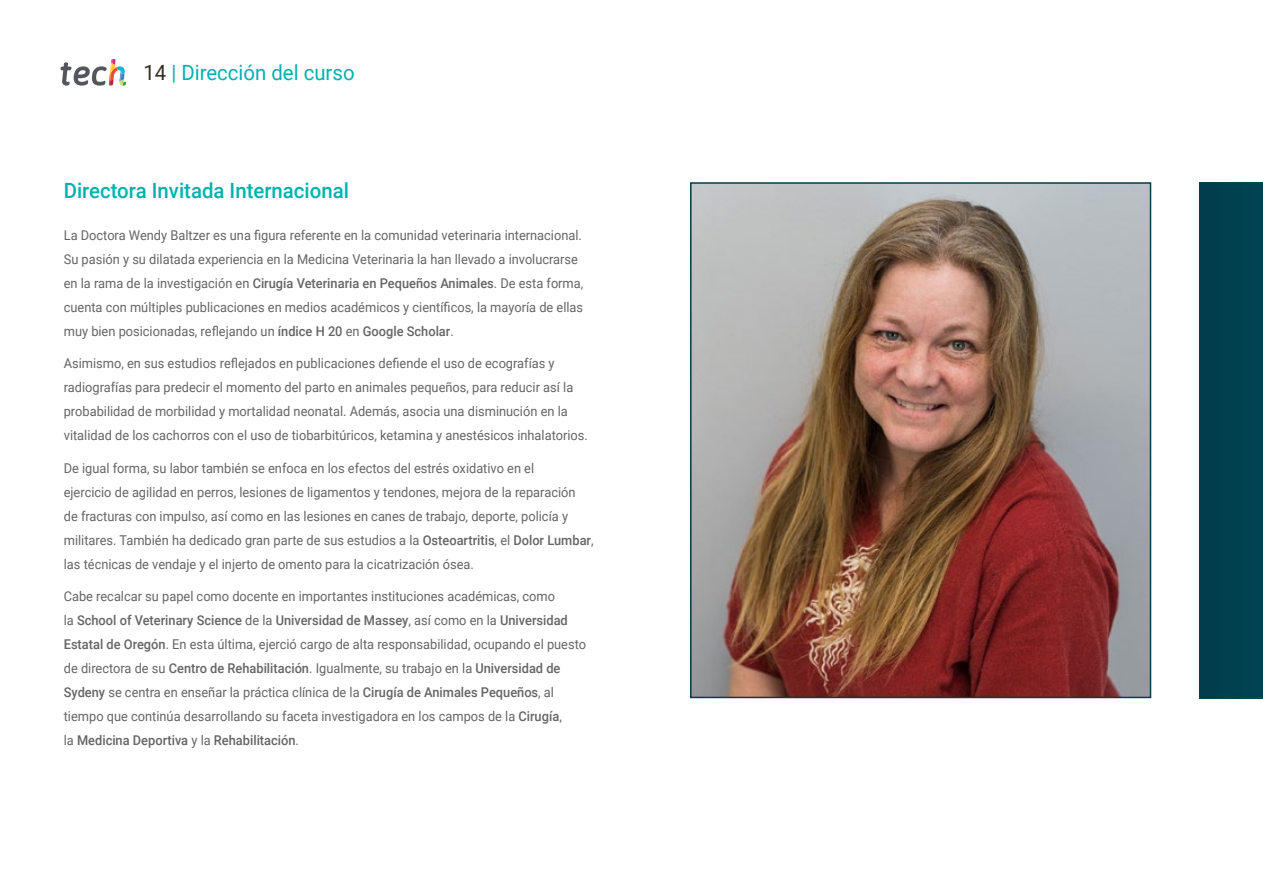
<style>
.page{position:relative;width:1263px;height:893px;background:#fff}
.page>*{position:absolute;margin:0;border:0;box-sizing:border-box;transform-origin:0 0}
.t1{font:500 21px "Roboto";color:#00b2af}
.t2{font:21px "Roboto";color:#00b2af}
.t3{font:13.5px/24px "Roboto";color:#656565;scale:.95 1}
.s1{color:#312e20}
.s2{font-weight:500}
</style>
<div class="page">
<img style="left:693px;top:185px;width:455px;height:510px">
<div style="left:690px;top:182px;width:461px;height:516px;border:2px solid #003d4c"></div>
<div style="left:1199px;top:182px;width:64px;height:516px;background:#00404f"></div>
<svg style="left:61px;top:59px;width:65px;height:27px"></svg>
<h1 class="t2" style="left:144px;top:57px;width:213px"><span class="s1">14</span> | Dirección del curso</h1>
<h1 class="t1" style="left:64px;top:176px;width:287px">Directora Invitada Internacional</h1>
<p class="t3" style="left:64px;top:222px;width:548px">La Doctora Wendy Baltzer es una figura referente en la comunidad veterinaria internacional.<br>Su pasión y su dilatada experiencia en la Medicina Veterinaria la han llevado a involucrarse en la rama de la investigación en <span class="s2">Cirugía Veterinaria en Pequeños Animales</span>. De esta forma, cuenta con múltiples publicaciones en medios académicos y científicos, la mayoría de ellas muy bien posicionadas, reflejando un <span class="s2">índice H 20</span> en <span class="s2">Google Scholar</span>.</p>
<p class="t3" style="left:64px;top:351px;width:553px">Asimismo, en sus estudios reflejados en publicaciones defiende el uso de ecografías y radiografías para predecir el momento del parto en animales pequeños, para reducir así la probabilidad de morbilidad y mortalidad neonatal. Además, asocia una disminución en la vitalidad de los cachorros con el uso de tiobarbitúricos, ketamina y anestésicos inhalatorios.</p>
<p class="t3" style="left:64px;top:455px;width:559px">De igual forma, su labor también se enfoca en los efectos del estrés oxidativo en el<br>ejercicio de agilidad en perros, lesiones de ligamentos y tendones, mejora de la reparación<br>de fracturas con impulso, así como en las lesiones en canes de trabajo, deporte, policía y militares. También ha dedicado gran parte de sus estudios a la <span class="s2">Osteoartritis</span>, el <span class="s2">Dolor Lumbar</span>, las técnicas de vendaje y el injerto de omento para la cicatrización ósea.</p>
<p class="t3" style="left:64px;top:584px;width:551px">Cabe recalcar su papel como docente en importantes instituciones académicas, como<br>la <span class="s2">School of Veterinary Science</span> de la <span class="s2">Universidad de Massey</span>, así como en la <span class="s2">Universidad Estatal de Oregón</span>. En esta última, ejerció cargo de alta responsabilidad, ocupando el puesto de directora de su <span class="s2">Centro de Rehabilitación</span>. Igualmente, su trabajo en la <span class="s2">Universidad de Sydeny</span> se centra en enseñar la práctica clínica de la <span class="s2">Cirugía de Animales Pequeños</span>, al tiempo que continúa desarrollando su faceta investigadora en los campos de la <span class="s2">Cirugía</span>,<br>la <span class="s2">Medicina Deportiva</span> y la <span class="s2">Rehabilitación</span>.</p>
</div>
